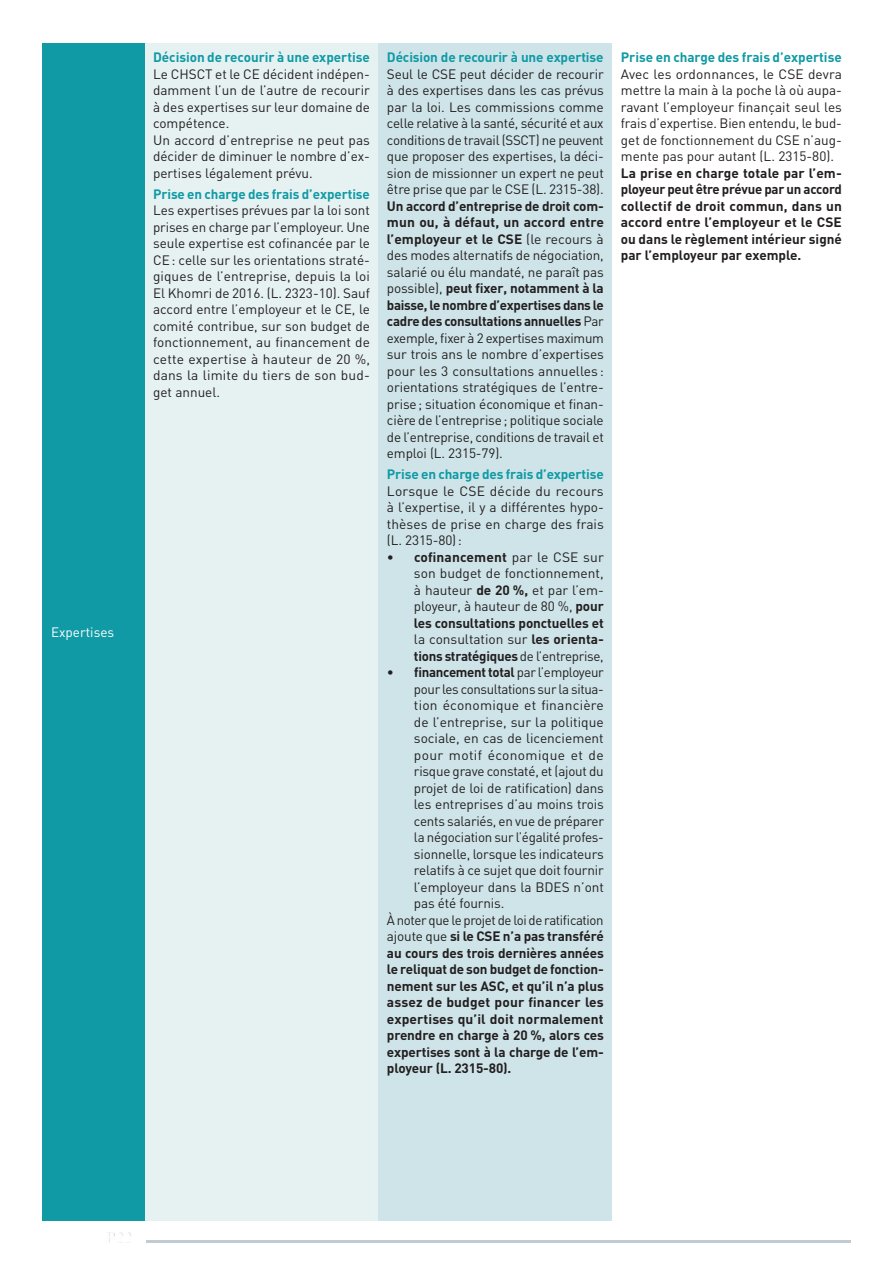
<style>
.page{position:relative;width:893px;height:1263px;background:#fff}
.page>*{position:absolute;margin:0;border:0;box-sizing:border-box;transform-origin:0 0}
.t1{font:13.5px/16.5px "DIN";letter-spacing:-.005em;color:#231f20;text-align:justify}
.t2{font:700 13.5px/16.5px "DIN";letter-spacing:-.01em;color:#231f20;text-align:justify}
.t3{font:700 13.5px "DIN";letter-spacing:-.005em;color:#0f9aa5}
.t4{font:13.5px "DIN";letter-spacing:-.025em;color:#231f20}
.t5{font:700 13.5px "DIN";letter-spacing:.01em;color:#231f20}
.t6{font:13.5px "DIN";letter-spacing:.015em;color:#231f20}
.t7{font:13.5px "DIN";letter-spacing:.025em;color:#231f20}
.t8{font:13.5px "DIN";color:#fff}
.s1{font-weight:700}
.s2{font-weight:400}
</style>
<div class="page">
<hr style="left:146px;top:1240px;width:704px;height:2px;background:#c1cbd1">
<div style="left:43px;top:43px;width:102px;height:1177px;background:#0f9aa5"></div>
<div style="left:145px;top:43px;width:233px;height:1177px;background:#e6f1f2"></div>
<div style="left:378px;top:43px;width:234px;height:1177px;background:#cee4e8"></div>
<p class="t8" style="left:51px;top:624px;width:65px">Expertises</p>
<p class="t3" style="left:153px;top:49px;width:218px">Décision de recourir à une expertise</p>
<p class="t1" style="left:153px;top:65px;width:218px;text-align:left">Le CHSCT et le CE décident indépen&shy;damment l’un de l’autre de recourir à des expertises sur leur domaine de compétence.<br>Un accord d’entreprise ne peut pas décider de diminuer le nombre d’ex&shy;pertises légalement prévu.</p>
<p class="t3" style="left:153px;top:185px;width:218px">Prise en charge des frais d’expertise</p>
<p class="t1" style="left:153px;top:202px;width:218px">Les expertises prévues par la loi sont prises en charge par l’employeur. Une seule expertise est cofinancée par le CE: celle sur les orientations straté&shy;giques de l’entreprise, depuis la loi El Khomri de 2016. (L. 2323-10). Sauf accord entre l’employeur et le CE, le comité contribue, sur son budget de fonctionnement, au financement de cette expertise à hauteur de 20 %, dans la limite du tiers de son bud&shy;get annuel.</p>
<p class="t3" style="left:387px;top:49px;width:218px">Décision de recourir à une expertise</p>
<p class="t1" style="left:387px;top:65px;width:218px">Seul le CSE peut décider de recourir à des expertises dans les cas prévus par la loi. Les commissions comme celle relative à la santé, sécurité et aux conditions de travail (SSCT) ne peuvent que proposer des expertises, la déci&shy;sion de missionner un expert ne peut être prise que par le CSE (L. 2315-38).</p>
<p class="t1" style="left:387px;top:197px;width:218px"><span class="s1">Un accord d’entreprise de droit com&shy;mun ou, à défaut, un accord entre l’employeur et le CSE</span> (le recours à des modes alternatifs de négociation, salarié ou élu mandaté, ne paraît pas possible), <span class="s1">peut fixer, notamment à la baisse, le nombre d’expertises dans le cadre des consultations annuelles</span> Par exemple, fixer à 2 expertises maximum sur trois ans le nombre d’expertises pour les 3 consultations annuelles : orientations stratégiques de l’entre&shy;prise; situation économique et finan&shy;cière de l’entreprise; politique sociale de l’entreprise, conditions de travail et emploi (L. 2315-79).</p>
<p class="t3" style="left:387px;top:465px;width:218px">Prise en charge des frais d’expertise</p>
<p class="t1" style="left:387px;top:482px;width:218px">Lorsque le CSE décide du recours à l’expertise, il y a différentes hypo&shy;thèses de prise en charge des frais (L. 2315-80):</p>
<p class="t1" style="left:414px;top:548px;width:191px;text-indent:-27px">• <span class="s1">cofinancement</span> par le CSE sur son budget de fonctionnement, à hauteur <span class="s1">de 20 %,</span> et par l’em&shy;ployeur, à hauteur de 80 %, <span class="s1">pour les consultations ponctuelles et </span>la consultation sur <span class="s1">les orienta&shy;tions stratégiques</span> de l’entreprise,</p>
<p class="t2" style="left:387px;top:663px;width:218px"><span class="s2">•</span> financement total <span class="s2">par l’employeur</span></p>
<p class="t4" style="left:414px;top:680px;width:191px">pour les consultations sur la situa-</p>
<p class="t6" style="left:414px;top:697px;width:191px">tion économique et financière</p>
<p class="t1" style="left:414px;top:713px;width:191px">de l’entreprise, sur la politique</p>
<p class="t1" style="left:414px;top:730px;width:191px">sociale, en cas de licenciement</p>
<p class="t7" style="left:414px;top:746px;width:191px">pour motif économique et de</p>
<p class="t1" style="left:414px;top:763px;width:191px">risque grave constaté, et (ajout du</p>
<p class="t1" style="left:414px;top:779px;width:191px">projet de loi de ratification) dans</p>
<p class="t1" style="left:414px;top:796px;width:191px">les entreprises d’au moins trois</p>
<p class="t1" style="left:414px;top:812px;width:191px">cents salariés, en vue de préparer</p>
<p class="t1" style="left:414px;top:829px;width:191px">la négociation sur l’égalité profes-</p>
<p class="t1" style="left:414px;top:845px;width:191px">sionnelle, lorsque les indicateurs</p>
<p class="t1" style="left:414px;top:862px;width:191px">relatifs à ce sujet que doit fournir</p>
<p class="t1" style="left:414px;top:878px;width:191px">l’employeur dans la BDES n’ont</p>
<p class="t1" style="left:414px;top:895px;width:92px">pas été fournis.</p>
<p class="t4" style="left:387px;top:911px;width:218px">À noter que le projet de loi de ratification</p>
<p class="t2" style="left:387px;top:927px;width:218px"><span class="s2">ajoute que</span> si le CSE n’a pas transféré</p>
<p class="t2" style="left:387px;top:944px;width:218px">au cours des trois dernières années</p>
<p class="t2" style="left:387px;top:960px;width:218px">le reliquat de son budget de fonction-</p>
<p class="t2" style="left:387px;top:977px;width:218px">nement sur les ASC, et qu’il n’a plus</p>
<p class="t5" style="left:387px;top:993px;width:218px">assez de budget pour financer les</p>
<p class="t2" style="left:387px;top:1010px;width:218px">expertises qu’il doit normalement</p>
<p class="t2" style="left:387px;top:1026px;width:218px">prendre en charge à 20 %, alors ces</p>
<p class="t2" style="left:387px;top:1043px;width:218px">expertises sont à la charge de l’em-</p>
<p class="t2" style="left:387px;top:1059px;width:126px">ployeur (L. 2315-80).</p>
<p class="t3" style="left:621px;top:49px;width:222px">Prise en charge des frais d’expertise</p>
<p class="t1" style="left:621px;top:65px;width:223px">Avec les ordonnances, le CSE devra mettre la main à la poche là où aupa&shy;ravant l’employeur finançait seul les frais d’expertise. Bien entendu, le bud&shy;get de fonctionnement du CSE n’aug&shy;mente pas pour autant (L. 2315-80).</p>
<p class="t2" style="left:621px;top:164px;width:223px">La prise en charge totale par l’em&shy;ployeur peut être prévue par un accord collectif de droit commun, dans un accord entre l’employeur et le CSE ou dans le règlement intérieur signé par l’employeur par exemple.</p>
</div>
